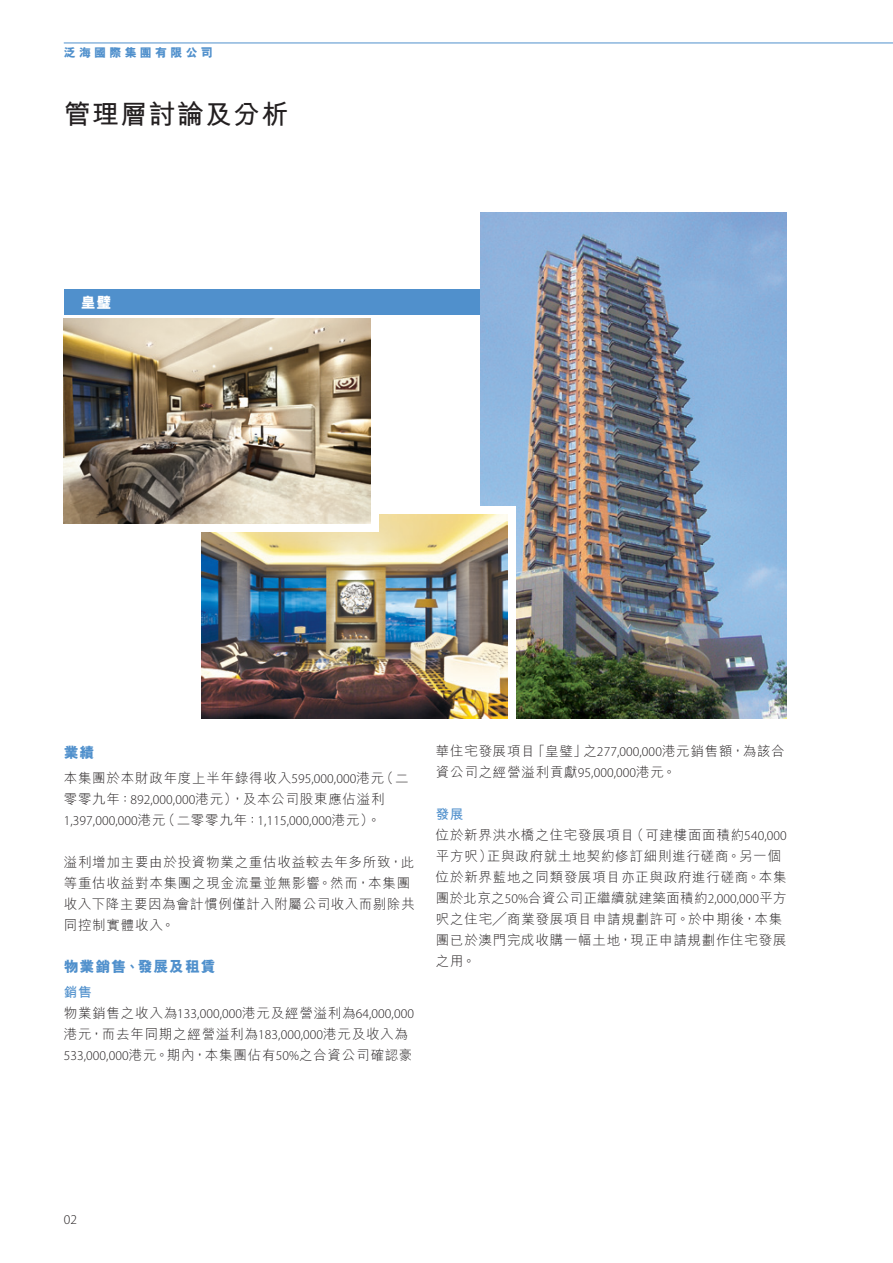
<style>
.page{position:relative;width:893px;height:1263px;background:#fff}
.page>*{position:absolute;margin:0;border:0;box-sizing:border-box;transform-origin:0 0}
.t1{font:700 27px "M Hei HK";letter-spacing:.045em;color:#231f20}
.Heading_1{font:800 15px "M Hei HK";letter-spacing:.055em;color:#5090cc}
.Heading_1-2{font:800 15px "M Hei HK";color:#fff}
.Body_Text{font:300 13.5px/21px "M Hei HK";letter-spacing:.055em;color:#231f20}
.Heading_2{font:700 13.5px "M Hei HK";color:#5090cc}
.Body_Text-2{font:300 13.5px "Myriad Pro";color:#231f20}
.Body_Text-3{font:800 12px "M Hei HK";letter-spacing:.27em;color:#5090cc}
.s1{font-family:"Myriad Pro"}
</style>
<div class="page">
<hr style="left:64px;top:43px;width:829px;height:1px;background:#5090cc">
<div style="left:64px;top:289px;width:416px;height:26px;background:#5090cc"></div>
<img style="left:480px;top:213px;width:307px;height:506px">
<div style="left:193px;top:506px;width:323px;height:213px;background:#fff"></div>
<img style="left:201px;top:514px;width:307px;height:205px">
<div style="left:64px;top:319px;width:314px;height:212px;background:#fff"></div>
<img style="left:64px;top:319px;width:306px;height:204px">
<p class="Body_Text-3" style="left:64px;top:46px;width:151px">泛海國際集團有限公司</p>
<p class="t1" style="left:64px;top:94px;width:226px">管理層討論及分析</p>
<p class="Heading_1-2" style="left:81px;top:295px;width:32px">皇璧</p>
<p class="Heading_1" style="left:64px;top:744px;width:32px">業績</p>
<p class="Body_Text" style="left:64px;top:767px;width:346px">本集團於本財政年度上半年錄得收入<span class="s1">595,000,000</span>港元（二零零九年：<span class="s1">892,000,000</span>港元），及本公司股東應佔溢利<br><span class="s1">1,397,000,000</span>港元（二零零九年：<span class="s1">1,115,000,000</span>港元）。</p>
<p class="Body_Text" style="left:64px;top:851px;width:352px">溢利增加主要由於投資物業之重估收益較去年多所致，此等重估收益對本集團之現金流量並無影響。然而，本集團收入下降主要因為會計慣例僅計入附屬公司收入而剔除共同控制實體收入。</p>
<p class="Heading_1" style="left:64px;top:959px;width:154px">物業銷售、發展及租賃</p>
<p class="Heading_2" style="left:64px;top:982px;width:29px">銷售</p>
<p class="Body_Text" style="left:64px;top:1002px;width:352px">物業銷售之收入為<span class="s1">133,000,000</span>港元及經營溢利為<span class="s1">64,000,000</span>港元，而去年同期之經營溢利為<span class="s1">183,000,000</span>港元及收入為<br><span class="s1">533,000,000</span>港元。期內，本集團佔有<span class="s1">50%</span>之合資公司確認豪</p>
<p class="Body_Text" style="left:436px;top:741px;width:351px">華住宅發展項目「皇璧」之<span class="s1">277,000,000</span>港元銷售額，為該合資公司之經營溢利貢獻<span class="s1">95,000,000</span>港元。</p>
<p class="Heading_2" style="left:436px;top:804px;width:29px">發展</p>
<p class="Body_Text" style="left:436px;top:825px;width:352px">位於新界洪水橋之住宅發展項目（可建樓面面積約<span class="s1">540,000</span>平方呎）正與政府就土地契約修訂細則進行磋商。另一個位於新界藍地之同類發展項目亦正與政府進行磋商。本集團於北京之<span class="s1">50%</span>合資公司正繼續就建築面積約<span class="s1">2,000,000</span>平方呎之住宅╱商業發展項目申請規劃許可。於中期後，本集團已於澳門完成收購一幅土地，現正申請規劃作住宅發展之用。</p>
<p class="Body_Text-2" style="left:64px;top:1212px;width:15px">02</p>
</div>
